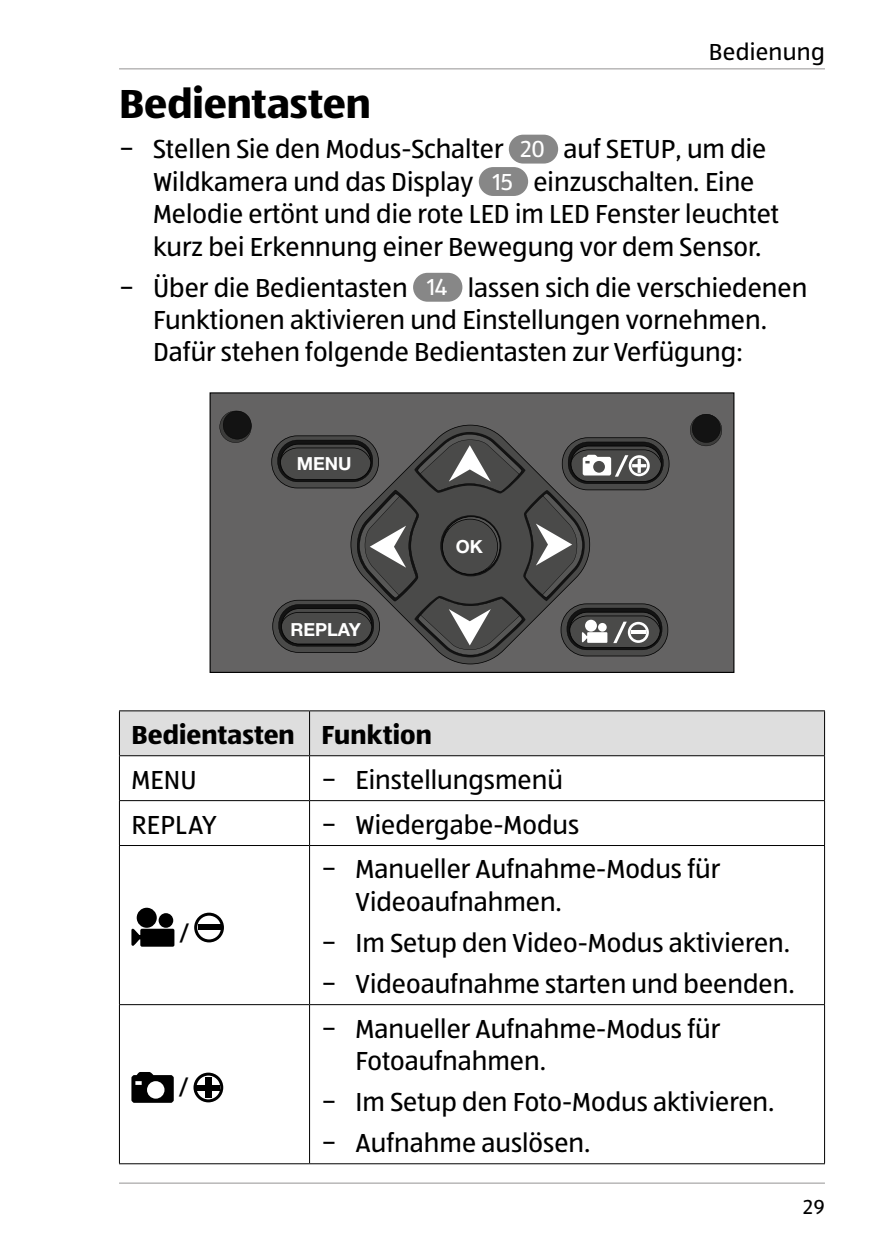
<style>
.page{position:relative;width:893px;height:1259px;background:#fff}
.page>*{position:absolute;margin:0;border:0;box-sizing:border-box;transform-origin:0 0}
.t1{font:700 42px "ALDISUEDOT";color:#000}
.t2{font:27px/32.4px "ALDISUEDOT";color:#000}
.t3{font:700 27px "ALDISUEDOT";letter-spacing:.005em;color:#000}
.t4{font:24px "ALDISUEDOT";letter-spacing:.01em;color:#000}
.t5{font:21px "ALDISUEDOT";color:#000}
.t6{font:700 18px "Helvetica Neue LT Std";color:#fff}
.s1{font-size:24px;color:#fff}
</style>
<div class="page">
<hr style="left:119px;top:68px;width:706px;height:2px;background:#b8b7b7">
<hr style="left:119px;top:1182px;width:706px;height:2px;background:#b8b7b7">
<div style="left:509px;top:135px;width:49px;height:29px;background:#878787;border-radius:14px"></div>
<div style="left:479px;top:167px;width:49px;height:29px;background:#878787;border-radius:14px"></div>
<div style="left:413px;top:273px;width:49px;height:29px;background:#878787;border-radius:14px"></div>
<div style="left:212px;top:394px;width:520px;height:277px;background:#646363"></div>
<svg style="left:220px;top:411px;width:31px;height:32px"></svg>
<svg style="left:690px;top:414px;width:32px;height:32px"></svg>
<div style="left:346px;top:420px;width:248px;height:248px;background:#646363"></div>
<svg style="left:351px;top:425px;width:239px;height:239px;background:#5e5d5d"></svg>
<svg style="left:271px;top:432px;width:398px;height:225px;background:#555454"></svg>
<div style="left:210px;top:392px;width:524px;height:281px;border:1px solid #000"></div>
<div style="left:120px;top:711px;width:704px;height:44px;background:#dedede"></div>
<hr style="left:119px;top:711px;width:1px;height:44px;background:#000">
<hr style="left:309px;top:711px;width:1px;height:44px;background:#000">
<hr style="left:119px;top:755px;width:191px;height:1px;background:#000">
<hr style="left:119px;top:756px;width:1px;height:44px;background:#000">
<hr style="left:310px;top:755px;width:515px;height:1px;background:#000">
<hr style="left:309px;top:756px;width:1px;height:44px;background:#000">
<hr style="left:824px;top:756px;width:1px;height:44px;background:#000">
<hr style="left:119px;top:800px;width:191px;height:1px;background:#000">
<hr style="left:119px;top:801px;width:1px;height:44px;background:#000">
<hr style="left:310px;top:800px;width:515px;height:1px;background:#000">
<hr style="left:309px;top:801px;width:1px;height:44px;background:#000">
<hr style="left:824px;top:801px;width:1px;height:44px;background:#000">
<hr style="left:119px;top:845px;width:191px;height:1px;background:#000">
<hr style="left:119px;top:846px;width:1px;height:158px;background:#000">
<hr style="left:310px;top:845px;width:515px;height:1px;background:#000">
<hr style="left:309px;top:846px;width:1px;height:158px;background:#000">
<hr style="left:824px;top:846px;width:1px;height:158px;background:#000">
<hr style="left:119px;top:1004px;width:191px;height:1px;background:#000">
<hr style="left:119px;top:1005px;width:1px;height:158px;background:#000">
<hr style="left:310px;top:1004px;width:515px;height:1px;background:#000">
<hr style="left:309px;top:1005px;width:1px;height:158px;background:#000">
<hr style="left:824px;top:1005px;width:1px;height:158px;background:#000">
<hr style="left:119px;top:1163px;width:191px;height:1px;background:#000">
<hr style="left:310px;top:1163px;width:515px;height:1px;background:#000">
<hr style="left:119px;top:710px;width:191px;height:1px;background:#000">
<hr style="left:310px;top:710px;width:515px;height:1px;background:#000">
<hr style="left:824px;top:711px;width:1px;height:44px;background:#000">
<div style="left:137px;top:907px;width:20px;height:20px;background:#000;border-radius:50%"></div>
<div style="left:159px;top:913px;width:14px;height:14px;background:#000;border-radius:50%"></div>
<svg style="left:131px;top:928px;width:43px;height:18px"></svg>
<div style="left:194px;top:912px;width:30px;height:30px;border:3px solid #000;border-radius:50%"></div>
<div style="left:198px;top:924px;width:23px;height:6px;background:#000"></div>
<svg style="left:131px;top:1072px;width:43px;height:30px"></svg>
<div style="left:197px;top:1084px;width:23px;height:6px;background:#000"></div>
<div style="left:205px;top:1077px;width:7px;height:20px;background:#000"></div>
<div style="left:193px;top:1072px;width:30px;height:30px;border:3px solid #000;border-radius:50%"></div>
<p class="t4" style="left:709px;top:36px;width:118px">Bedienung</p>
<h1 class="t1" style="left:119px;top:75px;width:253px">Bedientasten</h1>
<p class="t2" style="left:153px;top:132px;width:628px;text-indent:-34px">− Stellen Sie den Modus-Schalter <span class="s1">20</span> auf SETUP, um die Wildkamera und das Display <span class="s1">15</span> einzuschalten. Eine Melodie ertönt und die rote LED im LED Fenster leuchtet kurz bei Erkennung einer Bewegung vor dem Sensor.</p>
<p class="t2" style="left:153px;top:270px;width:656px;text-indent:-34px">− Über die Bedientasten <span class="s1">14</span> lassen sich die verschiedenen<br>Funktionen aktivieren und Einstellungen vornehmen.<br>Dafür stehen folgende Bedientasten zur Verfügung:</p>
<p class="t6" style="left:297px;top:452px;width:56px">MENU</p>
<p class="t6" style="left:290px;top:618px;width:72px">REPLAY</p>
<p class="t6" style="left:456px;top:535px;width:29px">OK</p>
<p class="t3" style="left:131px;top:716px;width:302px">Bedientasten Funktion</p>
<p class="t2" style="left:131px;top:762px;width:67px">MENU</p>
<p class="t2" style="left:322px;top:762px;width:243px">− Einstellungsmenü</p>
<p class="t2" style="left:131px;top:807px;width:87px">REPLAY</p>
<p class="t2" style="left:322px;top:807px;width:259px">− Wiedergabe-Modus</p>
<p class="t2" style="left:179px;top:916px;width:11px">/</p>
<p class="t2" style="left:179px;top:1070px;width:11px">/</p>
<p class="t2" style="left:356px;top:852px;width:366px;text-indent:-34px">− Manueller Aufnahme-Modus für<br>Videoaufnahmen.</p>
<p class="t2" style="left:322px;top:921px;width:475px;line-height:40.8px">− Im Setup den Video-Modus aktivieren. − Videoaufnahme starten und beenden.</p>
<p class="t2" style="left:356px;top:1011px;width:366px;text-indent:-34px">− Manueller Aufnahme-Modus für<br>Fotoaufnahmen.</p>
<p class="t2" style="left:322px;top:1080px;width:455px;line-height:40.8px">− Im Setup den Foto-Modus aktivieren. − Aufnahme auslösen.</p>
<p class="t5" style="left:804px;top:1193px;width:23px">29</p>
</div>
